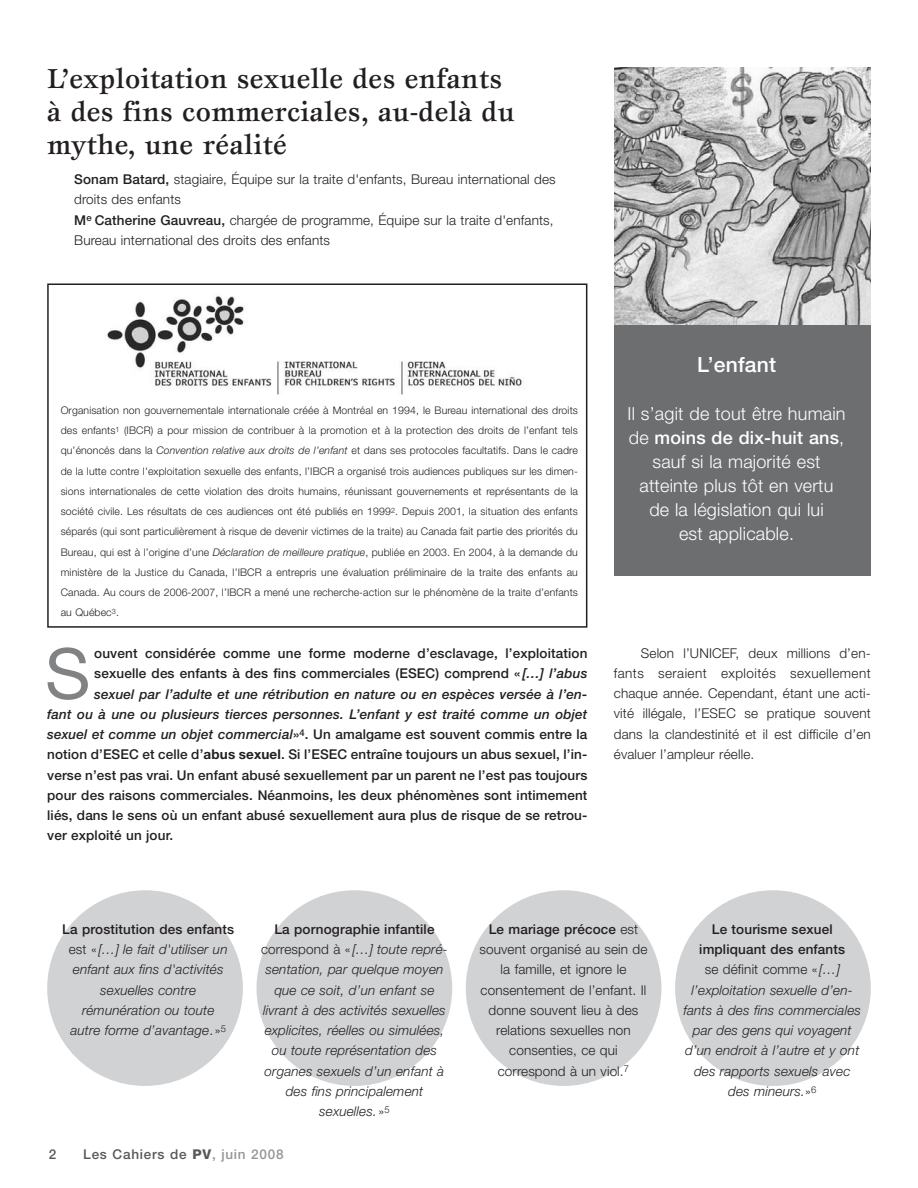
<style>
.page{position:relative;width:918px;height:1188px;background:#fff}
.page>*{position:absolute;margin:0;border:0;box-sizing:border-box;transform-origin:0 0}
.t1{font:70.2px "Helvetica Neue";color:#808284}
.t2{font:500 28.5px/33px "Esprit";letter-spacing:.01em;color:#231f20}
.t3{font:500 21px "Helvetica Neue";letter-spacing:.01em;color:#fff}
.t4{font:300 18px/24px "Helvetica Neue";letter-spacing:.01em;color:#fff;text-align:center}
.t5{font:italic 300 13.5px/20.2px "Helvetica Neue";letter-spacing:.01em;color:#231f20;text-align:center}
.t6{font:300 13.5px/20.2px "Helvetica Neue";letter-spacing:.01em;color:#231f20}
.t7{font:500 13.5px "Helvetica Neue";letter-spacing:.01em;color:#231f20}
.t8{font:italic 500 13.5px "Helvetica Neue";letter-spacing:.01em;color:#231f20}
.t9{font:500 13.5px "Helvetica Neue";letter-spacing:.055em;color:#58595b}
.t10{font:300 10.5px/20.2px "Helvetica Neue";letter-spacing:.01em;color:#231f20;text-align:justify}
.s1{font-weight:500}
.s2{font-style:italic}
.s3{font-weight:700}
.s4{font-weight:500;font-style:normal}
.s5{font-style:normal}
.s6{font-weight:800}
.s7{color:#939598}
</style>
<div class="page">
<div style="left:47px;top:284px;width:540px;height:344px;border:2px solid #231f20"></div>
<img style="left:614px;top:68px;width:257px;height:256px">
<div style="left:614px;top:325px;width:257px;height:251px;background:#6c6e70"></div>
<div style="left:47px;top:890px;width:196px;height:196px;background:#d1d2d4;border-radius:50%"></div>
<div style="left:257px;top:890px;width:195px;height:196px;background:#d1d2d4;border-radius:50%"></div>
<div style="left:466px;top:890px;width:195px;height:196px;background:#d1d2d4;border-radius:50%"></div>
<div style="left:675px;top:890px;width:196px;height:196px;background:#d1d2d4;border-radius:50%"></div>
<img style="left:107px;top:296px;width:415px;height:99px">
<h2 class="t2" style="left:47px;top:65px;width:469px">L’exploitation sexuelle des enfants à des fins commerciales, au-delà du mythe, une réalité</h2>
<p class="t6" style="left:74px;top:170px;width:483px"><span class="s1">Sonam Batard,</span> stagiaire, Équipe sur la traite d'enfants, Bureau international des droits des enfants<br><span class="s1">M</span><sup>e</sup> <span class="s1">Catherine Gauvreau,</span> chargée de programme, Équipe sur la traite d'enfants, Bureau international des droits des enfants</p>
<p class="t10" style="left:61px;top:401px;width:519px">Organisation non gouvernementale internationale créée à Montréal en 1994, le Bureau international des droits des enfants<sup>1</sup> (IBCR) a pour mission de contribuer à la promotion et à la protection des droits de l’enfant tels qu’énoncés dans la <span class="s2">Convention relative aux droits de l’enfant</span> et dans ses protocoles facultatifs. Dans le cadre de la lutte contre l'exploitation sexuelle des enfants, l’IBCR a organisé trois audiences publiques sur les dimen&shy;sions internationales de cette violation des droits humains, réunissant gouvernements et représentants de la société civile. Les résultats de ces audiences ont été publiés en 1999<sup>2</sup>. Depuis 2001, la situation des enfants séparés (qui sont particulièrement à risque de devenir victimes de la traite) au Canada fait partie des priorités du Bureau, qui est à l’origine d’une <span class="s2">Déclaration de meilleure pratique</span>, publiée en 2003. En 2004, à la demande du ministère de la Justice du Canada, l’IBCR a entrepris une évaluation préliminaire de la traite des enfants au Canada. Au cours de 2006-2007, l’IBCR a mené une recherche-action sur le phénomène de la traite d’enfants au Québec<sup>3</sup>.</p>
<h1 class="t1" style="left:45px;top:649px;width:47px">S</h1>
<p class="t7" style="left:94px;top:649px;width:495px">ouvent considérée comme une forme moderne d’esclavage, l’exploitation</p>
<p class="t7" style="left:94px;top:669px;width:495px">sexuelle des enfants à des fins commerciales (ESEC) comprend « <span class="s2">[…] l’abus</span></p>
<p class="t8" style="left:94px;top:689px;width:495px">sexuel par l’adulte et une rétribution en nature ou en espèces versée à l’en-</p>
<p class="t8" style="left:47px;top:709px;width:542px">fant ou à une ou plusieurs tierces personnes. L’enfant y est traité comme un objet</p>
<p class="t7" style="left:47px;top:730px;width:542px"><span class="s2">sexuel et comme un objet commercial</span>»<sup>4</sup>. Un amalgame est souvent commis entre la</p>
<p class="t7" style="left:47px;top:750px;width:542px">notion d’ESEC et celle d’<span class="s3">abus sexuel</span>. Si l’ESEC entraîne toujours un abus sexuel, l’in-</p>
<p class="t7" style="left:47px;top:770px;width:542px">verse n’est pas vrai. Un enfant abusé sexuellement par un parent ne l’est pas toujours</p>
<p class="t7" style="left:47px;top:790px;width:542px">pour des raisons commerciales. Néanmoins, les deux phénomènes sont intimement</p>
<p class="t7" style="left:47px;top:811px;width:542px">liés, dans le sens où un enfant abusé sexuellement aura plus de risque de se retrou-</p>
<p class="t7" style="left:47px;top:831px;width:127px">ver exploité un jour.</p>
<h3 class="t3" style="left:697px;top:357px;width:81px">L’enfant</h3>
<h3 class="t4" style="left:628px;top:403px;width:220px">Il s’agit de tout être humain de <span class="s1">moins de dix-huit ans</span>, sauf si la majorité est atteinte plus tôt en vertu de la législation qui lui<br>est applicable.</h3>
<p class="t6" style="left:614px;top:644px;width:258px;text-align:justify;text-indent:27px">Selon l’UNICEF, deux millions d’en&shy;fants seraient exploités sexuellement chaque année. Cependant, étant une acti&shy;vité illégale, l’ESEC se pratique souvent dans la clandestinité et il est difficile d’en évaluer l’ampleur réelle.</p>
<p class="t5" style="left:62px;top:920px;width:173px"><span class="s4">La prostitution des enfants </span><span class="s5">est «</span> […] le fait d'utiliser un enfant aux fins d'activités sexuelles contre rémunération ou toute<br>autre forme d’avantage<span class="s5">.»</span><sup>5</sup></p>
<p class="t5" style="left:261px;top:920px;width:188px"><span class="s4">La pornographie infantile </span><span class="s5">correspond à «</span> […] toute repré&shy;sentation, par quelque moyen que ce soit, d’un enfant se livrant à des activités sexuelles explicites, réelles ou simulées, ou toute représentation des organes sexuels d’un enfant à des fins principalement sexuelles. <span class="s5">»</span><sup>5</sup></p>
<p class="t6" style="left:480px;top:920px;width:169px;text-align:center"><span class="s1">Le mariage précoce</span> est souvent organisé au sein de la famille, et ignore le consentement de l’enfant. Il donne souvent lieu à des relations sexuelles non consenties, ce qui correspond à un viol.<sup>7</sup></p>
<p class="t5" style="left:683px;top:920px;width:179px"><span class="s4">Le tourisme sexuel impliquant des enfants<br></span><span class="s5">se définit comme «</span> […] l’exploitation sexuelle d’en&shy;fants à des fins commerciales par des gens qui voyagent d’un endroit à l’autre et y ont des rapports sexuels avec des mineurs.<span class="s5">»</span><sup>6</sup></p>
<p class="t9" style="left:49px;top:1149px;width:9px">2</p>
<p class="t9" style="left:83px;top:1149px;width:202px">Les Cahiers de <span class="s6">PV</span><span class="s7">, juin 2008</span></p>
</div>
